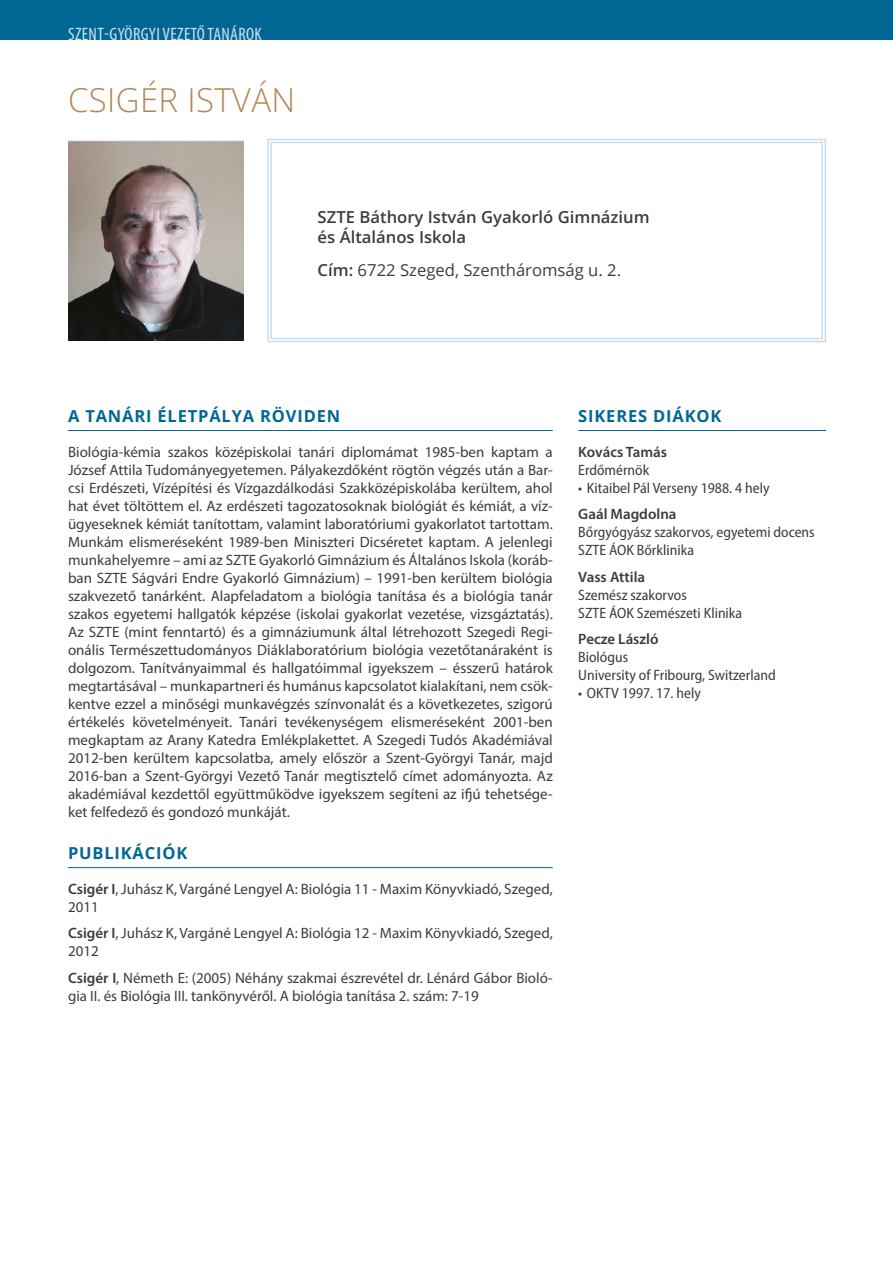
<style>
.page{position:relative;width:893px;height:1263px;background:#fff}
.page>*{position:absolute;margin:0;border:0;box-sizing:border-box;transform-origin:0 0}
.t1{font:300 33px "Open Sans";letter-spacing:.01em;color:#b28755}
.t2{font:condensed 18px "Myriad Pro";letter-spacing:.02em;color:#fff}
.t3{font:600 16.5px/19.8px "Open Sans";color:#3c3c3b}
.t4{font:700 16.5px "Open Sans";letter-spacing:.05em;color:#006795}
.t5{font:16.5px "Open Sans";color:#3c3c3b}
.t6{font:15px/18px "Myriad Pro";color:#3c3c3b}
.t7{font:semi-condensed 15px/18px "Myriad Pro";color:#3c3c3b}
.t8{font:600 15px "Myriad Pro";color:#3c3c3b}
.s1{font-weight:600}
</style>
<div class="page">
<div style="left:0;top:0;width:893px;height:40px;background:#006795"></div>
<svg style="left:267px;top:138px;width:559px;height:205px"></svg>
<div style="left:270px;top:142px;width:553px;height:197px;border:1px solid #ccdceb"></div>
<hr style="left:578px;top:430px;width:248px;height:1px;background:#006795">
<hr style="left:68px;top:430px;width:485px;height:1px;background:#006795">
<hr style="left:68px;top:867px;width:485px;height:1px;background:#006795">
<img style="left:68px;top:141px;width:176px;height:199px">
<p class="t2" style="left:68px;top:23px;width:195px">SZENT-GYÖRGYI VEZETŐ TANÁROK</p>
<h1 class="t1" style="left:68px;top:77px;width:229px">CSIGÉR ISTVÁN</h1>
<p class="t3" style="left:318px;top:207px;width:334px">SZTE Báthory István Gyakorló Gimnázium és Általános Iskola</p>
<p class="t5" style="left:318px;top:258px;width:305px"><span class="s1">Cím:</span> 6722 Szeged, Szentháromság u. 2.</p>
<p class="t4" style="left:68px;top:404px;width:274px">A TANÁRI ÉLETPÁLYA RÖVIDEN</p>
<p class="t6" style="left:68px;top:442px;width:486px;text-align:justify">Biológia-kémia szakos középiskolai tanári diplomámat 1985-ben kaptam a József Attila Tudományegyetemen. Pályakezdőként rögtön végzés után a Bar&shy;csi Erdészeti, Vízépítési és Vízgazdálkodási Szakközépiskolába kerültem, ahol hat évet töltöttem el. Az erdészeti tagozatosoknak biológiát és kémiát, a víz&shy;ügyeseknek kémiát tanítottam, valamint laboratóriumi gyakorlatot tartottam.<br>Munkám elismeréseként 1989-ben Miniszteri Dicséretet kaptam. A jelenlegi munkahelyemre – ami az SZTE Gyakorló Gimnázium és Általános Iskola (koráb&shy;ban SZTE Ságvári Endre Gyakorló Gimnázium) – 1991-ben kerültem biológia szakvezető tanárként. Alapfeladatom a biológia tanítása és a biológia tanár szakos egyetemi hallgatók képzése (iskolai gyakorlat vezetése, vizsgáztatás).<br>Az SZTE (mint fenntartó) és a gimnáziumunk által létrehozott Szegedi Regi&shy;onális Természettudományos Diáklaboratórium biológia vezetőtanáraként is dolgozom. Tanítványaimmal és hallgatóimmal igyekszem – ésszerű határok megtartásával – munkapartneri és humánus kapcsolatot kialakítani, nem csök&shy;kentve ezzel a minőségi munkavégzés színvonalát és a következetes, szigorú értékelés követelményeit. Tanári tevékenységem elismeréseként 2001-ben megkaptam az Arany Katedra Emlékplakettet. A Szegedi Tudós Akadémiával 2012-ben kerültem kapcsolatba, amely először a Szent-Györgyi Tanár, majd 2016-ban a Szent-Györgyi Vezető Tanár megtisztelő címet adományozta. Az akadémiával kezdettől együttműködve igyekszem segíteni az ifjú tehetsége&shy;ket felfedező és gondozó munkáját.</p>
<p class="t4" style="left:68px;top:841px;width:121px">PUBLIKÁCIÓK</p>
<p class="t6" style="left:68px;top:879px;width:486px"><span class="s1">Csigér I</span>, Juhász K, Vargáné Lengyel A: Biológia 11 - Maxim Könyvkiadó, Szeged,<br>2011</p>
<p class="t6" style="left:68px;top:924px;width:486px"><span class="s1">Csigér I</span>, Juhász K, Vargáné Lengyel A: Biológia 12 - Maxim Könyvkiadó, Szeged,<br>2012</p>
<p class="t6" style="left:68px;top:968px;width:486px"><span class="s1">Csigér I</span>, Németh E: (2005) Néhány szakmai észrevétel dr. Lénárd Gábor Bioló&shy;gia II. és Biológia III. tankönyvéről. A biológia tanítása 2. szám: 7-19</p>
<p class="t4" style="left:578px;top:404px;width:145px">SIKERES DIÁKOK</p>
<p class="t8" style="left:578px;top:442px;width:90px">Kovács Tamás</p>
<p class="t7" style="left:578px;top:460px;width:72px">Erdőmérnök</p>
<p class="t7" style="left:578px;top:478px;width:193px">• Kitaibel Pál Verseny 1988. 4 hely</p>
<p class="t8" style="left:578px;top:505px;width:100px">Gaál Magdolna</p>
<p class="t7" style="left:578px;top:523px;width:238px">Bőrgyógyász szakorvos, egyetemi docens<br>SZTE ÁOK Bőrklinika</p>
<p class="t8" style="left:578px;top:567px;width:68px">Vass Attila</p>
<p class="t7" style="left:578px;top:585px;width:166px">Szemész szakorvos<br>SZTE ÁOK Szemészeti Klinika</p>
<p class="t8" style="left:578px;top:630px;width:82px">Pecze László</p>
<p class="t7" style="left:578px;top:648px;width:199px">Biológus<br>University of Fribourg, Switzerland</p>
<p class="t7" style="left:578px;top:684px;width:124px">• OKTV 1997. 17. hely</p>
</div>
